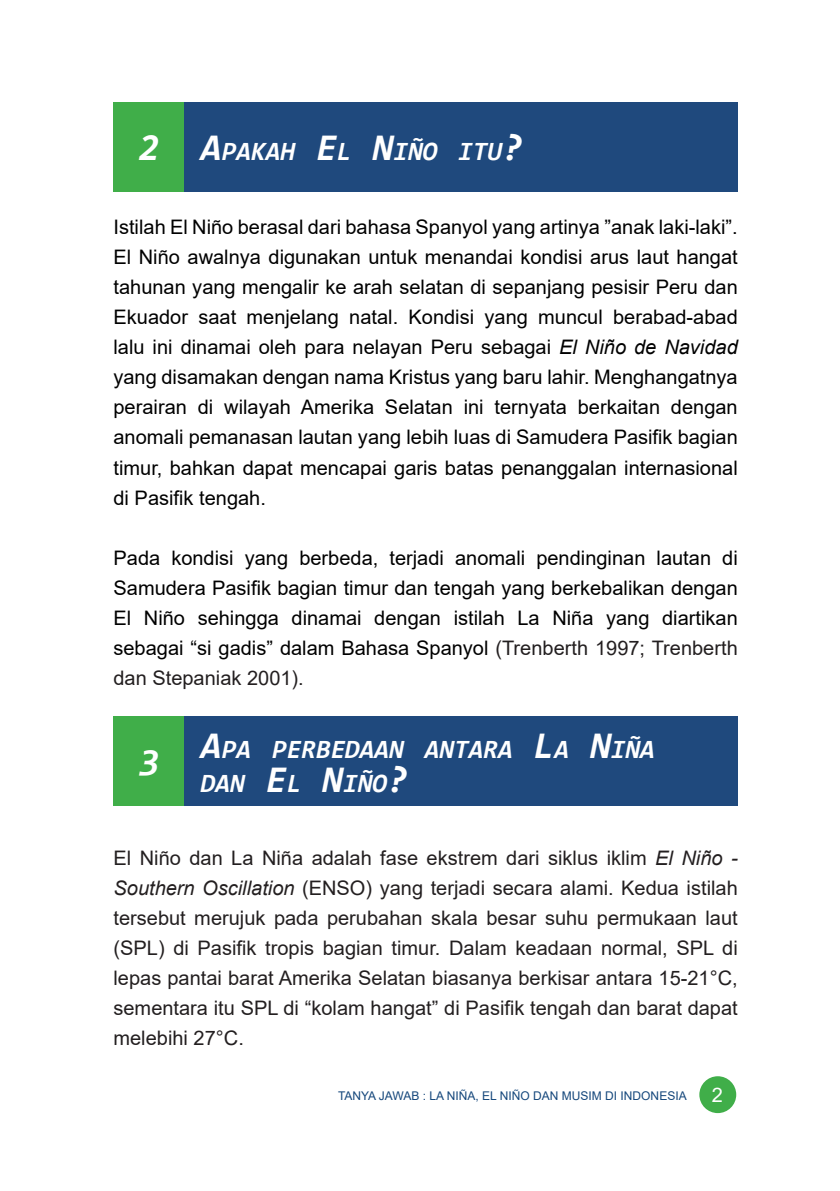
<style>
.page{position:relative;width:840px;height:1191px;background:#fff}
.page>*{position:absolute;margin:0;border:0;box-sizing:border-box;transform-origin:0 0}
.Imam{font:italic 700 38px "Consolas";color:#fff}
.Imam-2{font:italic 700 26.6px "Consolas";color:#fff}
.Imam-3{font:20px/30px "Arial";color:#000;text-align:justify}
.Imam-4{font:20px/30px "Arial";color:#231f20;text-align:justify}
.t1{font:20px "Arial";color:#fff}
.t2{font:12px "Arial";color:#16487c}
.s1{font-size:38px}
.s2{font-style:italic}
.s3{color:#231f20}
</style>
<div class="page">
<div style="left:113px;top:102px;width:624px;height:89px;background:#1f497d"></div>
<div style="left:113px;top:102px;width:71px;height:89px;background:#40ae49"></div>
<div style="left:113px;top:716px;width:624px;height:90px;background:#1f497d"></div>
<div style="left:113px;top:716px;width:71px;height:90px;background:#40ae49"></div>
<div style="left:699px;top:1076px;width:36px;height:37px;background:#40ae49;border-radius:50%"></div>
<p class="Imam" style="left:138px;top:120px;width:22px">2</p>
<p class="Imam-2" style="left:201px;top:132px;width:323px"><span class="s1">A</span>PAKAH <span class="s1">E</span>L <span class="s1">N</span>IÑO ITU<span class="s1">?</span></p>
<p class="Imam-3" style="left:113px;top:212px;width:625px">Istilah El Niño berasal dari bahasa Spanyol yang artinya ”anak laki-laki”.<br>El Niño awalnya digunakan untuk menandai kondisi arus laut hangat tahunan yang mengalir ke arah selatan di sepanjang pesisir Peru dan Ekuador saat menjelang natal. Kondisi yang muncul berabad-abad lalu ini dinamai oleh para nelayan Peru sebagai <span class="s2">El Niño de Navidad </span>yang disamakan dengan nama Kristus yang baru lahir. Menghangatnya perairan di wilayah Amerika Selatan ini ternyata berkaitan dengan anomali pemanasan lautan yang lebih luas di Samudera Pasifik bagian timur, bahkan dapat mencapai garis batas penanggalan internasional di Pasifik tengah.</p>
<p class="Imam-3" style="left:113px;top:542px;width:625px">Pada kondisi yang berbeda, terjadi anomali pendinginan lautan di Samudera Pasifik bagian timur dan tengah yang berkebalikan dengan El Niño sehingga dinamai dengan istilah La Niña yang diartikan sebagai “si gadis” dalam Bahasa Spanyol <span class="s3">(Trenberth 1997; Trenberth dan Stepaniak 2001).</span></p>
<p class="Imam" style="left:138px;top:734px;width:22px">3</p>
<p class="Imam-2" style="left:201px;top:729px;width:176px"><span class="s1">A</span>PA PERBEDAAN</p>
<p class="Imam-2" style="left:424px;top:729px;width:231px">AN TARA <span class="s1">L</span>A <span class="s1">N</span>IÑA</p>
<p class="Imam-2" style="left:201px;top:763px;width:208px">DAN <span class="s1">E</span>L <span class="s1">N</span>IÑO<span class="s1">?</span></p>
<p class="Imam-4" style="left:113px;top:842px;width:625px">El Niño dan La Niña adalah fase ekstrem dari siklus iklim <span class="s2">El Niño - Southern Oscillation</span> (ENSO) yang terjadi secara alami. Kedua istilah tersebut merujuk pada perubahan skala besar suhu permukaan laut (SPL) di Pasifik tropis bagian timur. Dalam keadaan normal, SPL di lepas pantai barat Amerika Selatan biasanya berkisar antara 15-21°C, sementara itu SPL di “kolam hangat” di Pasifik tengah dan barat dapat melebihi 27°C.</p>
<p class="t2" style="left:338px;top:1087px;width:350px">TANYA JAWAB : LA NIÑA, EL NIÑO DAN MUSIM DI INDONESIA</p>
<p class="t1" style="left:711px;top:1080px;width:13px">2</p>
</div>
